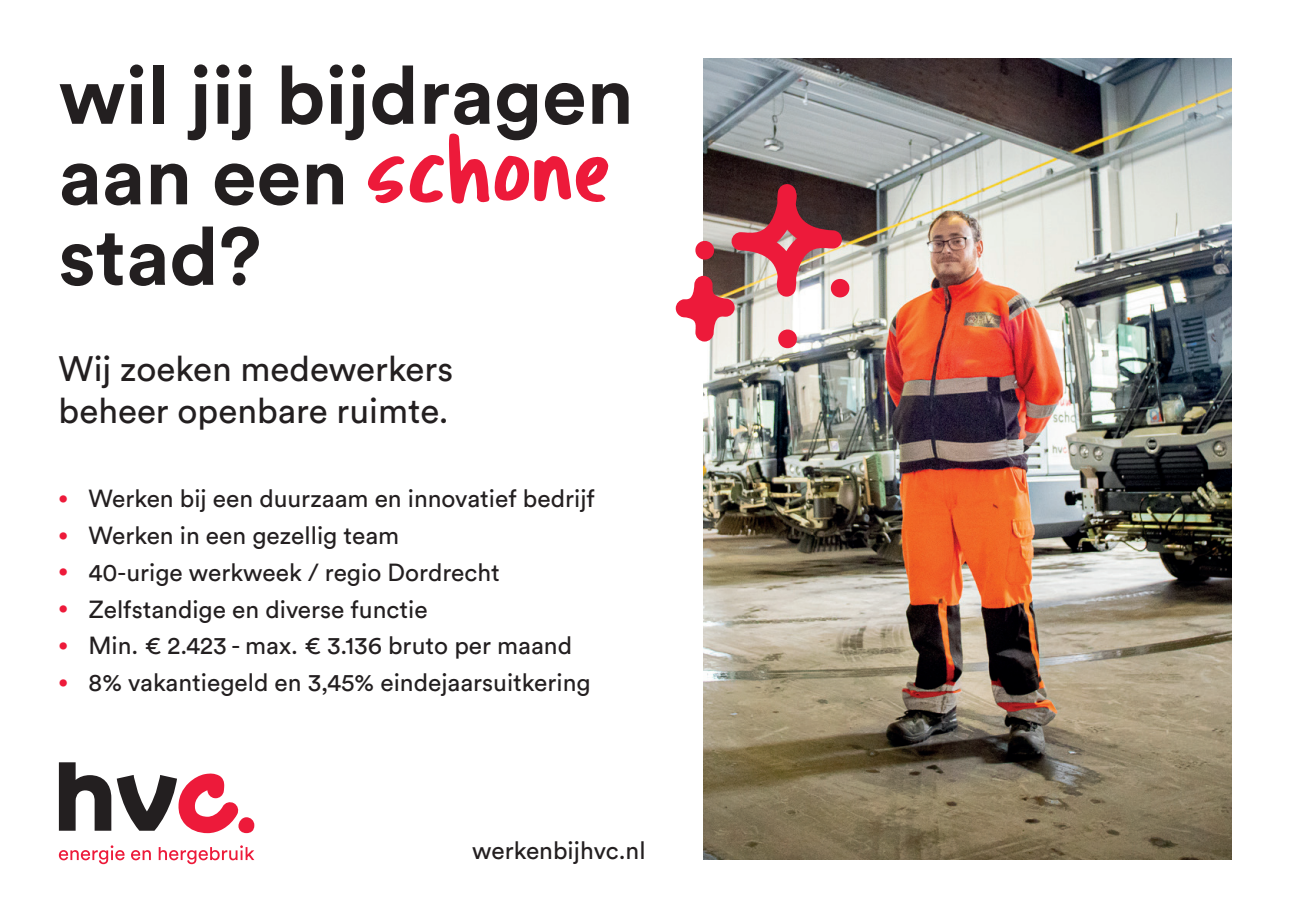
<style>
.page{position:relative;width:1290px;height:918px;background:#fff}
.page>*{position:absolute;margin:0;border:0;box-sizing:border-box;transform-origin:0 0}
.t1{font:700 80.5px/80.5px "Circular Std";color:#231f20}
.t2{font:35px/42px "Circular Std";color:#231f20}
.t3{font:24.5px "Circular Std";color:#231f20}
.s1{font-family:"Tragic Marker";font-weight:400;font-size:100.62px;color:#ed1a3a}
.s2{font-size:17.5px;color:#ed1a3a}
</style>
<div class="page">
<img style="left:704px;top:59px;width:527px;height:800px">
<svg style="left:676px;top:183px;width:174px;height:165px"></svg>
<svg style="left:59px;top:762px;width:52px;height:68px"></svg>
<div style="left:238px;top:817px;width:16px;height:16px;background:#ed1a3a;border-radius:8px"></div>
<svg style="left:117px;top:773px;width:122px;height:60px"></svg>
<svg style="left:59px;top:845px;width:66px;height:19px"></svg>
<svg style="left:131px;top:850px;width:20px;height:10px"></svg>
<svg style="left:159px;top:845px;width:95px;height:19px"></svg>
<h1 class="t1" style="left:59px;top:54px;width:577px">wil jij bijdragen aan een <span class="s1">schone </span>stad?</h1>
<h2 class="t2" style="left:59px;top:347px;width:396px">Wij zoeken medewerkers beheer openbare ruimte.</h2>
<p class="t3" style="left:59px;top:484px;width:538px"><span class="s2">•</span> Werken bij een duurzaam en innovatief bedrijf</p>
<p class="t3" style="left:59px;top:520px;width:342px"><span class="s2">•</span> Werken in een gezellig team</p>
<p class="t3" style="left:59px;top:557px;width:443px"><span class="s2">•</span> 40-urige werkweek / regio Dordrecht</p>
<p class="t3" style="left:59px;top:594px;width:370px"><span class="s2">•</span> Zelfstandige en diverse functie</p>
<p class="t3" style="left:59px;top:631px;width:515px"><span class="s2">•</span> Min. € 2.423 - max. € 3.136 bruto per maand</p>
<p class="t3" style="left:59px;top:667px;width:533px"><span class="s2">•</span> 8% vakantiegeld en 3,45% eindejaarsuitkering</p>
<p class="t3" style="left:472px;top:836px;width:175px">werkenbijhvc.nl</p>
</div>
